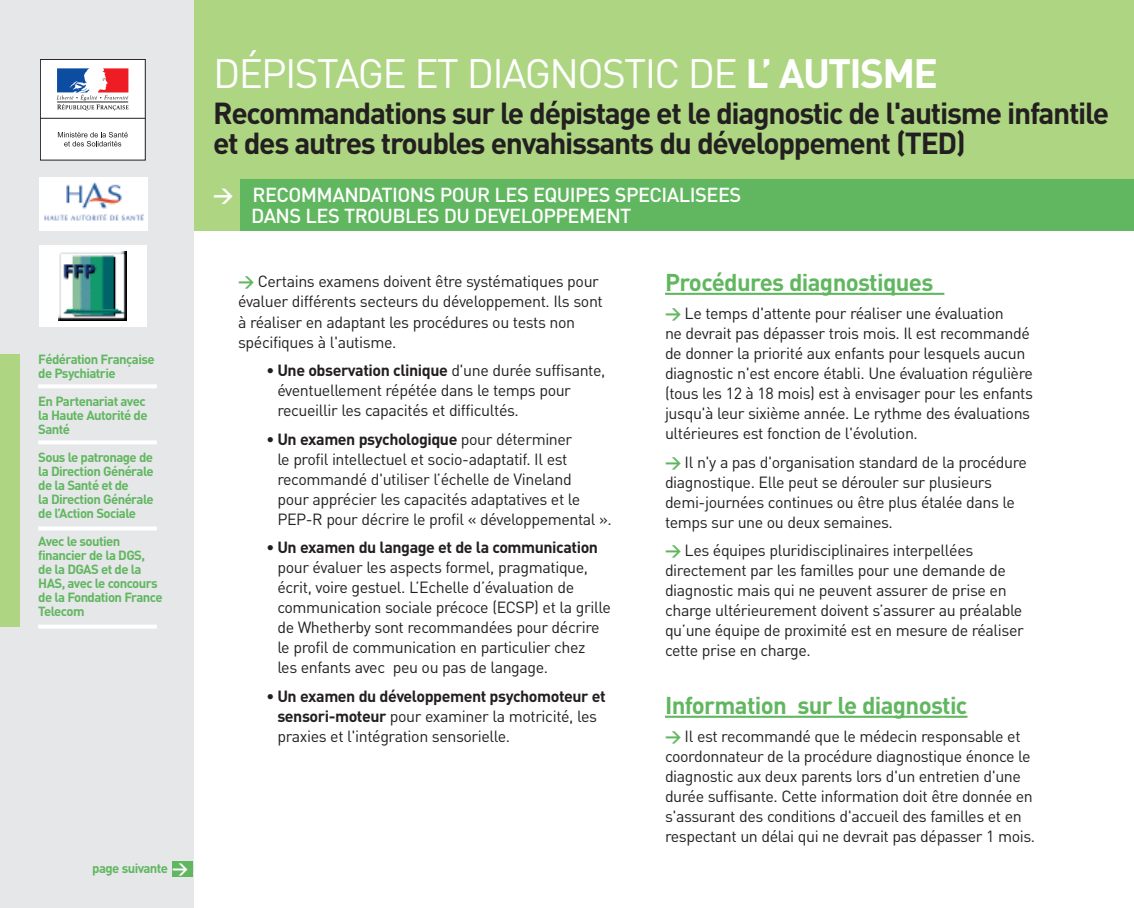
<style>
.page{position:relative;width:1134px;height:908px;background:#fff}
.page>*{position:absolute;margin:0;border:0;box-sizing:border-box;transform-origin:0 0}
.t1{font:40.6px "DIN";letter-spacing:-.04em;color:#fff}
.t2{font:700 30px/30px "DIN";letter-spacing:-.045em;color:#231f20}
.t3{font:700 24px "DIN";letter-spacing:-.025em;color:#61b760}
.t4{font:500 20px/21.6px "DIN";letter-spacing:-.025em;color:#fff}
.t5{font:16px/20px "DIN";letter-spacing:-.025em;color:#231f20}
.t6{font:700 16px "DIN";letter-spacing:-.025em;color:#231f20}
.t7{font:700 13.2px/14px "DIN";letter-spacing:-.045em;color:#61b760}
.s1{font-size:15.8px;color:#fff}
.s2{font-weight:700}
.s3{font-weight:700;color:#61b760}
</style>
<div class="page">
<div style="left:192px;top:177px;width:942px;height:54px;background:#61b760"></div>
<div style="left:193px;top:177px;width:46px;height:54px;background:#add582"></div>
<div style="left:193px;top:0;width:941px;height:178px;background:#add582"></div>
<hr style="left:665px;top:292px;width:25px;height:3px;background:#61b760">
<hr style="left:689px;top:292px;width:23px;height:3px;background:#61b760">
<hr style="left:712px;top:292px;width:48px;height:3px;background:#61b760">
<hr style="left:760px;top:292px;width:109px;height:3px;background:#61b760">
<hr style="left:869px;top:292px;width:75px;height:3px;background:#61b760">
<hr style="left:665px;top:715px;width:27px;height:2px;background:#61b760">
<hr style="left:692px;top:715px;width:153px;height:2px;background:#61b760">
<hr style="left:844px;top:715px;width:98px;height:2px;background:#61b760">
<hr style="left:942px;top:715px;width:25px;height:2px;background:#61b760">
<div style="left:0;top:0;width:193px;height:907px;background:#e6e7e9"></div>
<hr style="left:38px;top:384px;width:119px;height:4px;background:#fff">
<hr style="left:38px;top:440px;width:119px;height:4px;background:#fff">
<svg style="left:38px;top:526px;width:119px;height:4px"></svg>
<svg style="left:38px;top:625px;width:119px;height:3px"></svg>
<div style="left:0;top:354px;width:20px;height:272px;background:#add582"></div>
<div style="left:172px;top:860px;width:20px;height:16px;background:#61b760"></div>
<div style="left:40px;top:59px;width:105px;height:101px;background:#fff"></div>
<div style="left:40px;top:59px;width:105px;height:101px;border:1px solid #231f20"></div>
<svg style="left:57px;top:68px;width:72px;height:42px"></svg>
<hr style="left:40px;top:118px;width:105px;height:1px;background:#231f20">
<svg style="left:58px;top:132px;width:70px;height:14px"></svg>
<div style="left:40px;top:177px;width:108px;height:53px;background:#fff"></div>
<img style="left:44px;top:182px;width:100px;height:39px">
<div style="left:40px;top:245px;width:107px;height:81px;background:#fff"></div>
<img style="left:58px;top:252px;width:68px;height:68px">
<p class="t7" style="left:38px;top:352px;width:118px">Fédération Française de Psychiatrie</p>
<p class="t7" style="left:38px;top:394px;width:111px">En Partenariat avec la Haute Autorité de<br>Santé</p>
<p class="t7" style="left:38px;top:450px;width:117px">Sous le patronage de la Direction Générale de la Santé et de<br>la Direction Générale de l’Action Sociale</p>
<p class="t7" style="left:38px;top:534px;width:126px">Avec le soutien financier de la DGS,<br>de la DGAS et de la<br>HAS, avec le concours de la Fondation France<br>Telecom</p>
<p class="t7" style="left:92px;top:861px;width:97px">page suivante <span class="s1">&gt;</span></p>
<h1 class="t1" style="left:213px;top:50px;width:726px">DÉPISTAGE ET DIAGNOSTIC DE <span class="s2">L’ AUTISME</span></h1>
<h2 class="t2" style="left:213px;top:98px;width:898px">Recommandations sur le dépistage et le diagnostic de l'autisme infantile et des autres troubles envahissants du développement (TED)</h2>
<p class="t4" style="left:251px;top:184px;width:492px;text-indent:-38px"><span class="s2">&gt;</span> RECOMMANDATIONS POUR LES EQUIPES SPECIALISEES<br>DANS LES TROUBLES DU DEVELOPPEMENT</p>
<p class="t5" style="left:238px;top:272px;width:366px"><span class="s3">&gt;</span> Certains examens doivent être systématiques pour évaluer différents secteurs du développement. Ils sont à réaliser en adaptant les procédures ou tests non spécifiques à l'autisme.</p>
<p class="t5" style="left:277px;top:360px;width:329px;text-indent:-11px"><span class="s2">• Une observation clinique</span> d'une durée suffisante, éventuellement répétée dans le temps pour recueillir les capacités et difficultés.</p>
<p class="t5" style="left:277px;top:429px;width:336px;text-indent:-11px"><span class="s2">• Un examen psychologique</span> pour déterminer<br>le profil intellectuel et socio-adaptatif. Il est recommandé d'utiliser l’échelle de Vineland<br>pour apprécier les capacités adaptatives et le PEP-R pour décrire le profil « développemental ».</p>
<p class="t6" style="left:266px;top:538px;width:333px">• Un examen du langage et de la communication</p>
<p class="t5" style="left:277px;top:557px;width:335px">pour évaluer les aspects formel, pragmatique, écrit, voire gestuel. L’Echelle d’évaluation de communication sociale précoce (ECSP) et la grille de Whetherby sont recommandées pour décrire le profil de communication en particulier chez<br>les enfants avec peu ou pas de langage.</p>
<p class="t5" style="left:277px;top:686px;width:330px;text-indent:-11px"><span class="s2">• Un examen du développement psychomoteur et sensori-moteur</span> pour examiner la motricité, les praxies et l'intégration sensorielle.</p>
<h3 class="t3" style="left:665px;top:268px;width:270px">Procédures diagnostiques</h3>
<p class="t5" style="left:665px;top:303px;width:370px"><span class="s3">&gt;</span> Le temps d'attente pour réaliser une évaluation<br>ne devrait pas dépasser trois mois. Il est recommandé de donner la priorité aux enfants pour lesquels aucun diagnostic n'est encore établi. Une évaluation régulière (tous les 12 à 18 mois) est à envisager pour les enfants jusqu'à leur sixième année. Le rythme des évaluations ultérieures est fonction de l'évolution.</p>
<p class="t5" style="left:665px;top:452px;width:363px"><span class="s3">&gt;</span> Il n'y a pas d'organisation standard de la procédure diagnostique. Elle peut se dérouler sur plusieurs demi-journées continues ou être plus étalée dans le temps sur une ou deux semaines.</p>
<p class="t5" style="left:665px;top:540px;width:360px"><span class="s3">&gt;</span> Les équipes pluridisciplinaires interpellées directement par les familles pour une demande de diagnostic mais qui ne peuvent assurer de prise en charge ultérieurement doivent s’assurer au préalable qu’une équipe de proximité est en mesure de réaliser cette prise en charge.</p>
<h3 class="t3" style="left:665px;top:690px;width:304px">Information sur le diagnostic</h3>
<p class="t5" style="left:665px;top:726px;width:372px"><span class="s3">&gt;</span> Il est recommandé que le médecin responsable et coordonnateur de la procédure diagnostique énonce le diagnostic aux deux parents lors d'un entretien d'une durée suffisante. Cette information doit être donnée en s'assurant des conditions d'accueil des familles et en respectant un délai qui ne devrait pas dépasser 1 mois.</p>
</div>
